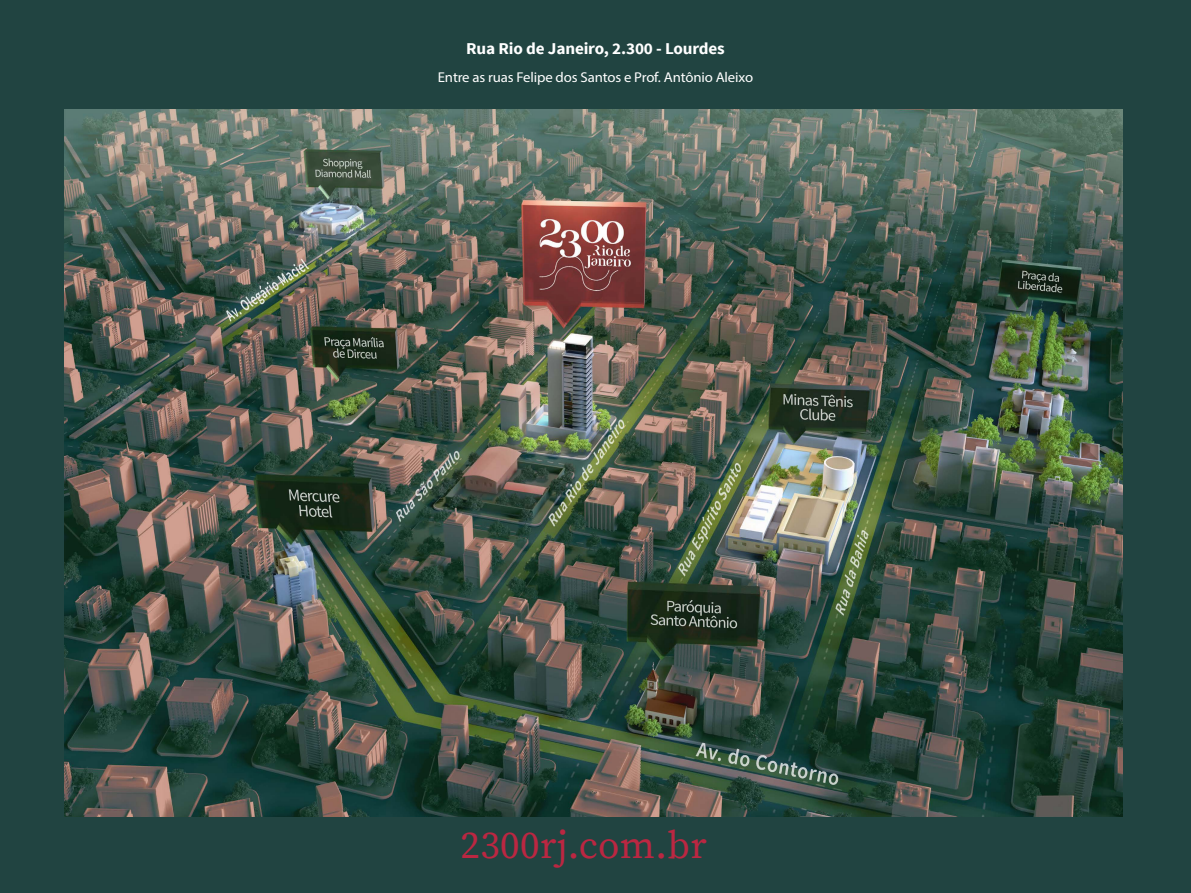
<style>
.page{position:relative;width:1191px;height:893px;background:#fff}
.page>*{position:absolute;margin:0;border:0;box-sizing:border-box;transform-origin:0 0}
.t1{font:39px "Source Serif Pro";letter-spacing:.01em;color:#bb2741}
.t2{font:700 16.5px "Source Sans Pro";letter-spacing:-.01em;color:#fff;scale:1.04 1}
.t3{font:14.25px "Myriad Pro";letter-spacing:-.01em;color:#fff;scale:1.04 1}
</style>
<div class="page">
<div style="left:0;top:0;width:595px;height:893px;background:#214441"></div>
<div style="left:595px;top:0;width:596px;height:893px;background:#214441"></div>
<img style="left:64px;top:110px;width:1058px;height:706px">
<p class="t2" style="left:466px;top:38px;width:250px">Rua Rio de Janeiro, 2.300 - Lourdes</p>
<p class="t3" style="left:438px;top:68px;width:305px">Entre as ruas Felipe dos Santos e Prof. Antônio Aleixo</p>
<h1 class="t1" style="left:460px;top:822px;width:248px">2300rj.com.br</h1>
</div>
